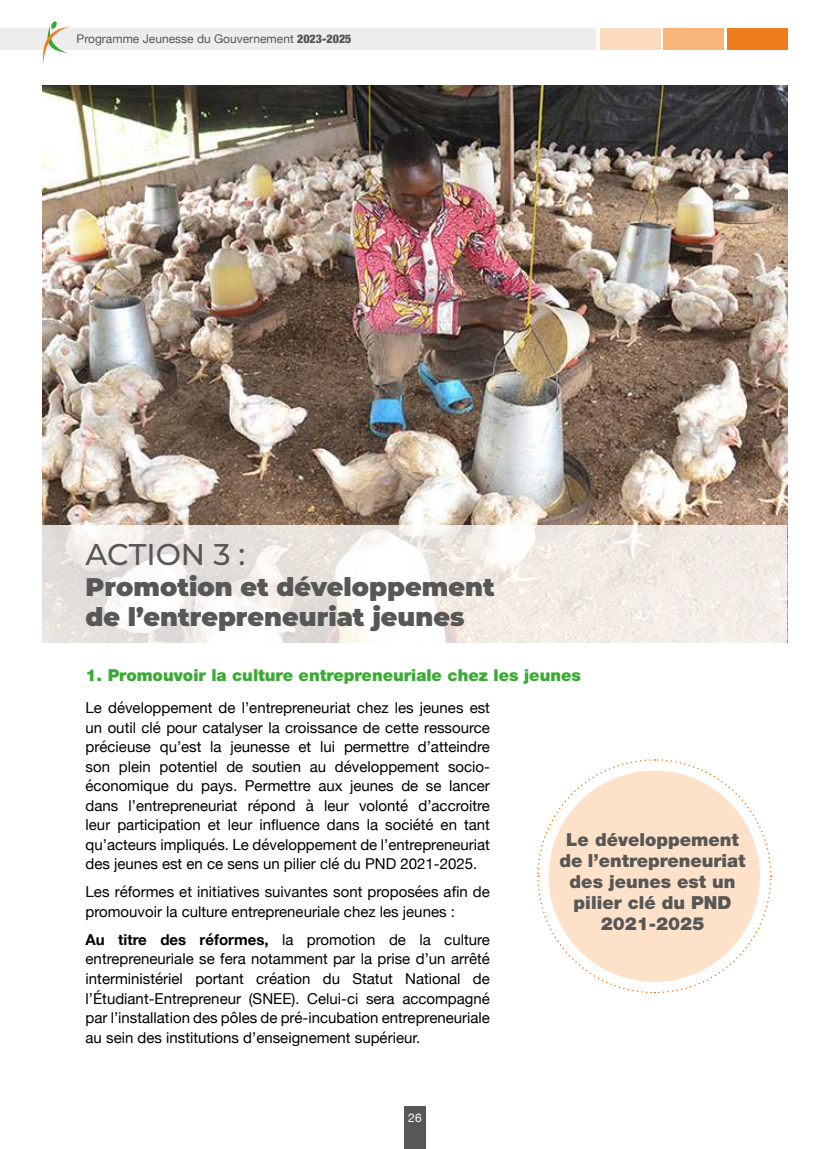
<style>
.page{position:relative;width:830px;height:1149px;background:#fff}
.page>*{position:absolute;margin:0;border:0;box-sizing:border-box;transform-origin:0 0}
.t1{font:100 30px "Montserrat";color:#575756}
.t2{font:100 25.5px/30.6px "Montserrat";color:#575756}
.t3{font:900 18px/21px "Helvetica Neue";color:#575756;text-align:center}
.t4{font:900 16.5px "Helvetica Neue";color:#3aaa35}
.t5{font:15px/19.5px "Helvetica Neue";color:#000;text-align:justify}
.t6{font:12px "Helvetica Neue";color:#575756}
.t7{font:12px "Helvetica Neue";color:#fff}
.s1{font-weight:900;font-stretch:condensed}
.s2{font-weight:700}
</style>
<div class="page">
<div style="left:404px;top:1105px;width:21px;height:43px;background:#575756"></div>
<div style="left:0;top:29px;width:595px;height:21px;background:#ededed"></div>
<div style="left:600px;top:29px;width:60px;height:21px;background:#fddbbe"></div>
<div style="left:663px;top:29px;width:60px;height:21px;background:#f8b57a"></div>
<div style="left:727px;top:29px;width:60px;height:21px;background:#ef7d1e"></div>
<svg style="left:41px;top:21px;width:30px;height:43px"></svg>
<img style="left:43px;top:85px;width:743px;height:440px">
<svg style="left:43px;top:525px;width:743px;height:117px;fill:#f2ece7"></svg>
<svg style="left:537px;top:759px;width:234px;height:234px"></svg>
<p class="t6" style="left:77px;top:30px;width:276px">Programme Jeunesse du Gouvernement <span class="s1">2023-2025</span></p>
<h1 class="t1" style="left:86px;top:534px;width:161px">ACTION 3 :</h1>
<h2 class="t2" style="left:86px;top:570px;width:410px">Promotion et développement de l’entrepreneuriat jeunes</h2>
<p class="t4" style="left:86px;top:665px;width:496px">1. Promouvoir la culture entrepreneuriale chez les jeunes</p>
<p class="t5" style="left:86px;top:698px;width:405px">Le développement de l’entrepreneuriat chez les jeunes est un outil clé pour catalyser la croissance de cette ressource précieuse qu’est la jeunesse et lui permettre d’atteindre son plein potentiel de soutien au développement socio&shy;économique du pays. Permettre aux jeunes de se lancer dans l’entrepreneuriat répond à leur volonté d’accroitre leur participation et leur influence dans la société en tant qu’acteurs impliqués. Le développement de l’entrepreneuriat des jeunes est en ce sens un pilier clé du PND 2021-2025.</p>
<p class="t5" style="left:86px;top:882px;width:405px">Les réformes et initiatives suivantes sont proposées afin de promouvoir la culture entrepreneuriale chez les jeunes :</p>
<p class="t5" style="left:86px;top:930px;width:405px"><span class="s2">Au titre des réformes,</span> la promotion de la culture entrepreneuriale se fera notamment par la prise d’un arrêté interministériel portant création du Statut National de l’Étudiant-Entrepreneur (SNEE). Celui-ci sera accompagné par l’installation des pôles de pré-incubation entrepreneuriale au sein des institutions d’enseignement supérieur.</p>
<p class="t7" style="left:408px;top:1108px;width:15px">26</p>
<p class="t3" style="left:559px;top:828px;width:187px">Le développement de l’entrepreneuriat des jeunes est un pilier clé du PND<br>2021-2025</p>
</div>
